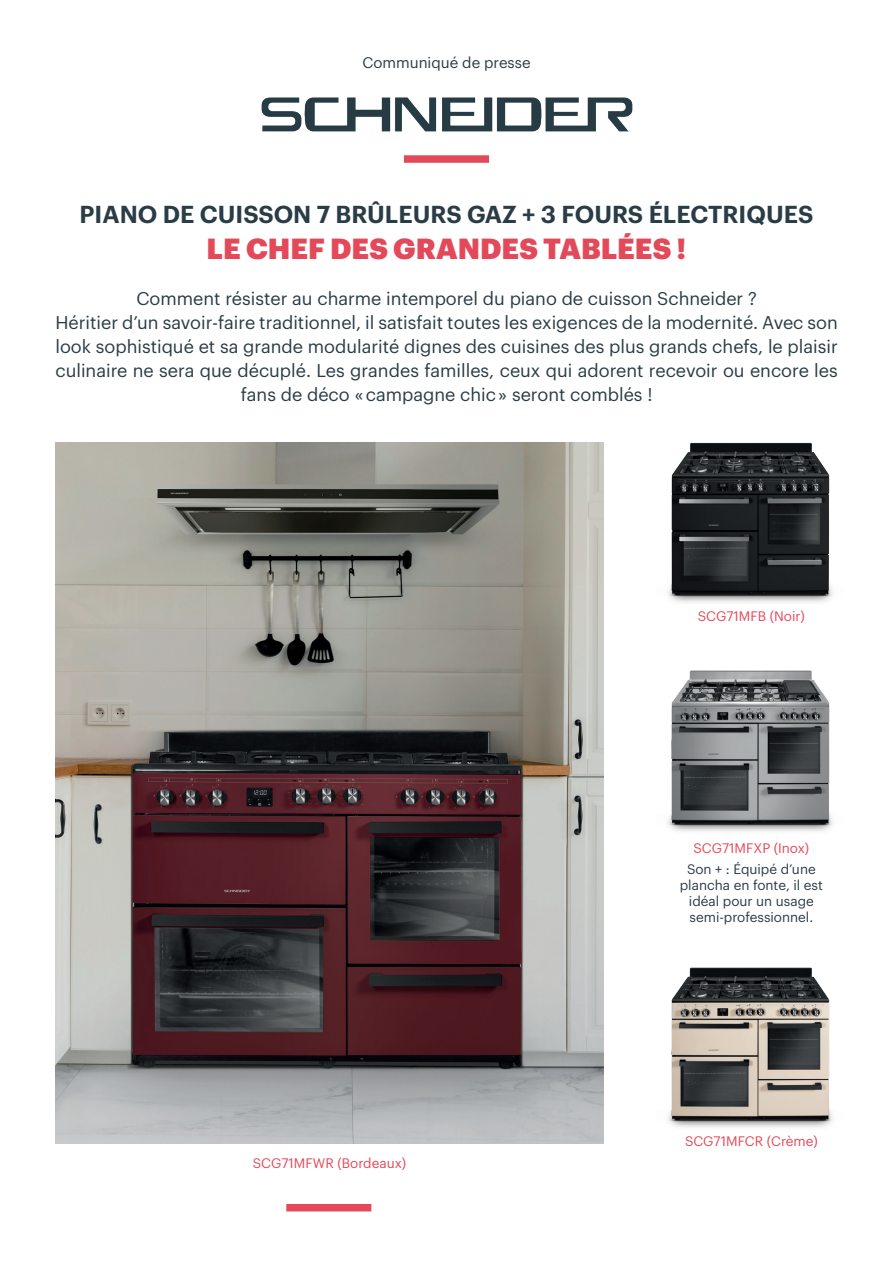
<style>
.page{position:relative;width:893px;height:1263px;background:#fff}
.page>*{position:absolute;margin:0;border:0;box-sizing:border-box;transform-origin:0 0}
.t1{font:900 28.5px "Graphik";color:#e4495a}
.t2{font:600 24px "Graphik";color:#2a3c45}
.t3{font:18px/24px "Graphik";color:#2a3c45;text-align:center}
.t4{font:15px "Graphik";color:#2a3c45}
.t5{font:13.5px/16.2px "Graphik";color:#2a3c45;text-align:center}
.t6{font:13.5px "Graphik";color:#e4495a}
</style>
<div class="page">
<img style="left:55px;top:442px;width:549px;height:702px">
<div style="left:404px;top:155px;width:85px;height:8px;background:#e4495a"></div>
<img style="left:261px;top:97px;width:372px;height:35px">
<div style="left:286px;top:1204px;width:85px;height:7px;background:#e4495a"></div>
<img style="left:668px;top:967px;width:165px;height:161px">
<img style="left:668px;top:670px;width:165px;height:162px">
<img style="left:668px;top:442px;width:165px;height:160px">
<p class="t4" style="left:362px;top:51px;width:170px">Communiqué de presse</p>
<h2 class="t2" style="left:80px;top:196px;width:735px">PIANO DE CUISSON 7 BRÛLEURS GAZ + 3 FOURS ÉLECTRIQUES</h2>
<h1 class="t1" style="left:207px;top:227px;width:481px">LE CHEF DES GRANDES TABLÉES !</h1>
<p class="t3" style="left:55px;top:285px;width:784px">Comment résister au charme intemporel du piano de cuisson Schneider ?<br>Héritier d’un savoir-faire traditionnel, il satisfait toutes les exigences de la modernité. Avec son look sophistiqué et sa grande modularité dignes des cuisines des plus grands chefs, le plaisir culinaire ne sera que décuplé. Les grandes familles, ceux qui adorent recevoir ou encore les fans de déco «campagne chic» seront comblés !</p>
<p class="t6" style="left:698px;top:606px;width:109px">SCG71MFB (Noir)</p>
<p class="t6" style="left:693px;top:838px;width:117px">SCG71MFXP (Inox)</p>
<p class="t5" style="left:680px;top:859px;width:145px">Son + : Équipé d’une plancha en fonte, il est idéal pour un usage semi-professionnel.</p>
<p class="t6" style="left:253px;top:1153px;width:155px">SCG71MFWR (Bordeaux)</p>
<p class="t6" style="left:685px;top:1131px;width:134px">SCG71MFCR (Crème)</p>
</div>
